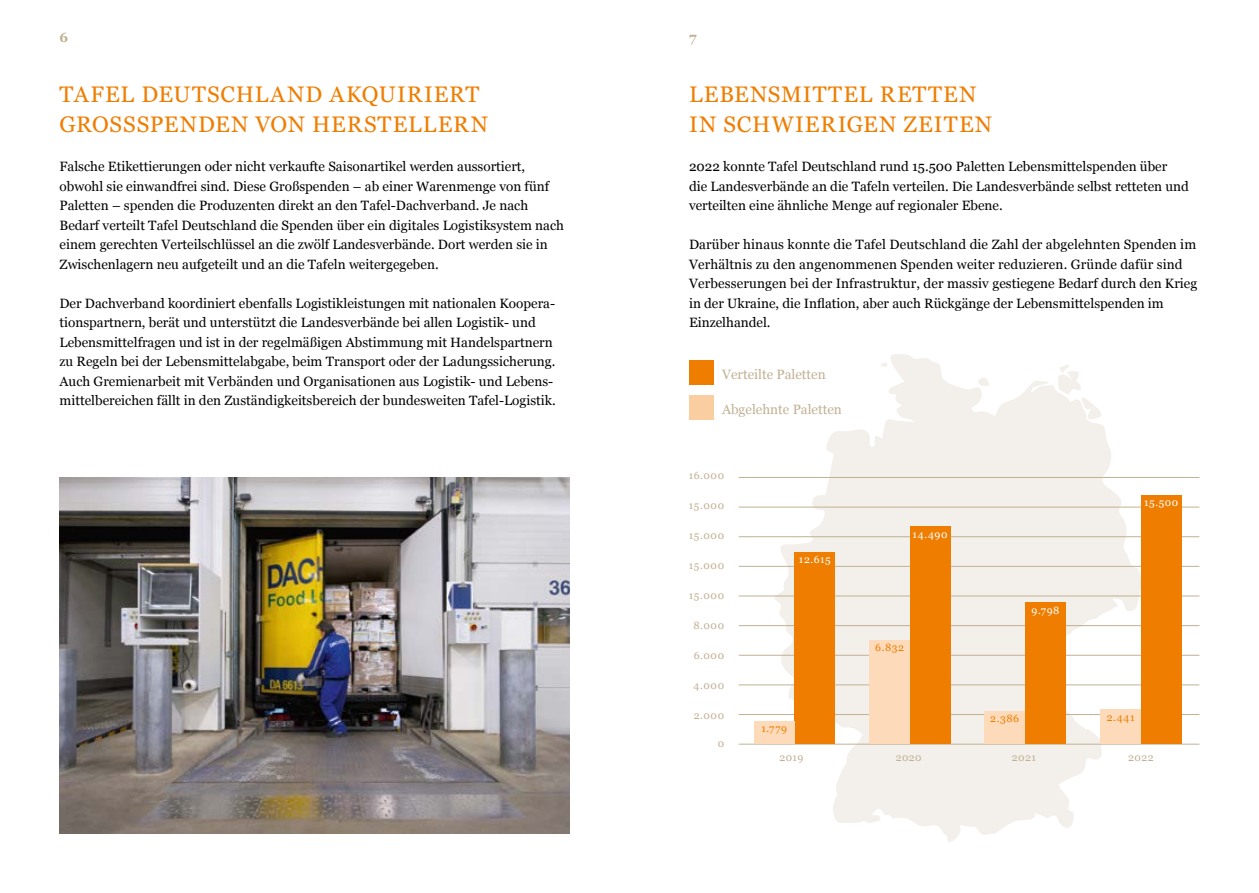
<style>
.page{position:relative;width:1259px;height:893px;background:#fff}
.page>*{position:absolute;margin:0;border:0;box-sizing:border-box;transform-origin:0 0}
.t1{font:22.5px/30px "Georgia";letter-spacing:.04em;color:#ef7d00}
.t2{font:13.5px/19.5px "Georgia";color:#000}
.t3{font:13.5px "Georgia";color:#c1b193}
.t4{font:700 13.5px "Georgia";color:#c1b193}
.t5{font:10.5px "Georgia";letter-spacing:.06em;color:#c1b193}
.t6{font:10.5px "Georgia";letter-spacing:.06em;color:#fff}
.t7{font:10.5px "Georgia";letter-spacing:.05em;color:#ef7d00}
</style>
<div class="page">
<img style="left:60px;top:477px;width:510px;height:356px">
<svg style="left:774px;top:354px;width:367px;height:488px;fill:#f3efea"></svg>
<svg style="left:978px;top:377px;width:11px;height:10px"></svg>
<svg style="left:1058px;top:364px;width:44px;height:55px"></svg>
<svg style="left:881px;top:362px;width:6px;height:5px"></svg>
<hr style="left:738px;top:507px;width:461px;height:1px;background:#c1b193">
<hr style="left:738px;top:477px;width:461px;height:1px;background:#c1b193">
<hr style="left:738px;top:536px;width:461px;height:1px;background:#c1b193">
<hr style="left:738px;top:566px;width:461px;height:1px;background:#c1b193">
<hr style="left:738px;top:596px;width:461px;height:1px;background:#c1b193">
<hr style="left:738px;top:625px;width:461px;height:1px;background:#c1b193">
<hr style="left:738px;top:655px;width:461px;height:1px;background:#c1b193">
<hr style="left:738px;top:684px;width:461px;height:1px;background:#c1b193">
<hr style="left:738px;top:714px;width:461px;height:1px;background:#c1b193">
<hr style="left:738px;top:744px;width:461px;height:1px;background:#c1b193">
<div style="left:689px;top:396px;width:24px;height:24px;background:#fbcea2"></div>
<div style="left:689px;top:360px;width:24px;height:24px;background:#ef7d00"></div>
<div style="left:794px;top:552px;width:41px;height:192px;background:#ef7d00"></div>
<div style="left:754px;top:721px;width:40px;height:23px;background:#fddbba"></div>
<div style="left:910px;top:527px;width:40px;height:217px;background:#ef7d00"></div>
<div style="left:1025px;top:603px;width:40px;height:141px;background:#ef7d00"></div>
<div style="left:869px;top:640px;width:41px;height:104px;background:#fddbba"></div>
<div style="left:984px;top:711px;width:41px;height:33px;background:#fddbba"></div>
<div style="left:1100px;top:710px;width:41px;height:34px;background:#fddbba"></div>
<div style="left:1141px;top:495px;width:40px;height:249px;background:#ef7d00"></div>
<p class="t4" style="left:60px;top:27px;width:10px">6</p>
<p class="t4" style="left:689px;top:27px;width:9px">7</p>
<h1 class="t1" style="left:60px;top:78px;width:430px">TAFEL DEUTSCHLAND AKQUIRIERT<br>GROSSSPENDEN VON HERSTELLERN</h1>
<p class="t2" style="left:60px;top:156px;width:506px">Falsche Etikettierungen oder nicht verkaufte Saisonartikel werden aussortiert, obwohl sie einwandfrei sind. Diese Großspenden – ab einer Warenmenge von fünf Paletten – spenden die Produzenten direkt an den Tafel-Dachverband. Je nach Bedarf verteilt Tafel Deutschland die Spenden über ein digitales Logistiksystem nach einem gerechten Verteilschlüssel an die zwölf Landesverbände. Dort werden sie in Zwischenlagern neu aufgeteilt und an die Tafeln weitergegeben.</p>
<p class="t2" style="left:60px;top:293px;width:498px">Der Dachverband koordiniert ebenfalls Logistikleistungen mit nationalen Koopera&shy;tionspartnern, berät und unterstützt die Landesverbände bei allen Logistik- und Lebensmittelfragen und ist in der regelmäßigen Abstimmung mit Handelspartnern zu Regeln bei der Lebensmittelabgabe, beim Transport oder der Ladungssicherung.<br>Auch Gremienarbeit mit Verbänden und Organisationen aus Logistik- und Lebens&shy;mittelbereichen fällt in den Zuständigkeitsbereich der bundesweiten Tafel-Logistik.</p>
<h1 class="t1" style="left:689px;top:78px;width:304px">LEBENSMITTEL RETTEN<br>IN SCHWIERIGEN ZEITEN</h1>
<p class="t2" style="left:689px;top:156px;width:501px">2022 konnte Tafel Deutschland rund 15.500 Paletten Lebensmittelspenden über<br>die Landesverbände an die Tafeln verteilen. Die Landesverbände selbst retteten und verteilten eine ähnliche Menge auf regionaler Ebene.</p>
<p class="t2" style="left:689px;top:234px;width:510px">Darüber hinaus konnte die Tafel Deutschland die Zahl der abgelehnten Spenden im Verhältnis zu den angenommenen Spenden weiter reduzieren. Gründe dafür sind Verbesserungen bei der Infrastruktur, der massiv gestiegene Bedarf durch den Krieg in der Ukraine, die Inflation, aber auch Rückgänge der Lebensmittelspenden im Einzelhandel.</p>
<p class="t3" style="left:722px;top:364px;width:105px">Verteilte Paletten</p>
<p class="t3" style="left:722px;top:400px;width:121px">Abgelehnte Paletten</p>
<p class="t5" style="left:689px;top:468px;width:37px">16.000</p>
<p class="t5" style="left:689px;top:498px;width:37px">15.000</p>
<p class="t5" style="left:689px;top:528px;width:37px">15.000</p>
<p class="t5" style="left:689px;top:558px;width:37px">15.000</p>
<p class="t5" style="left:689px;top:588px;width:37px">15.000</p>
<p class="t5" style="left:693px;top:618px;width:32px">8.000</p>
<p class="t5" style="left:694px;top:648px;width:32px">6.000</p>
<p class="t5" style="left:693px;top:678px;width:32px">4.000</p>
<p class="t5" style="left:693px;top:708px;width:32px">2.000</p>
<p class="t5" style="left:717px;top:736px;width:8px">0</p>
<p class="t6" style="left:799px;top:552px;width:33px">12.615</p>
<p class="t7" style="left:761px;top:721px;width:27px">1.779</p>
<p class="t6" style="left:912px;top:526px;width:37px">14.490</p>
<p class="t7" style="left:875px;top:639px;width:30px">6.832</p>
<p class="t6" style="left:1031px;top:602px;width:29px">9.798</p>
<p class="t6" style="left:1144px;top:495px;width:36px">15.500</p>
<p class="t7" style="left:990px;top:711px;width:30px">2.386</p>
<p class="t7" style="left:1106px;top:709px;width:29px">2.441</p>
<p class="t5" style="left:779px;top:749px;width:25px">2019</p>
<p class="t5" style="left:895px;top:749px;width:28px">2020</p>
<p class="t5" style="left:1012px;top:749px;width:26px">2021</p>
<p class="t5" style="left:1128px;top:749px;width:27px">2022</p>
</div>
